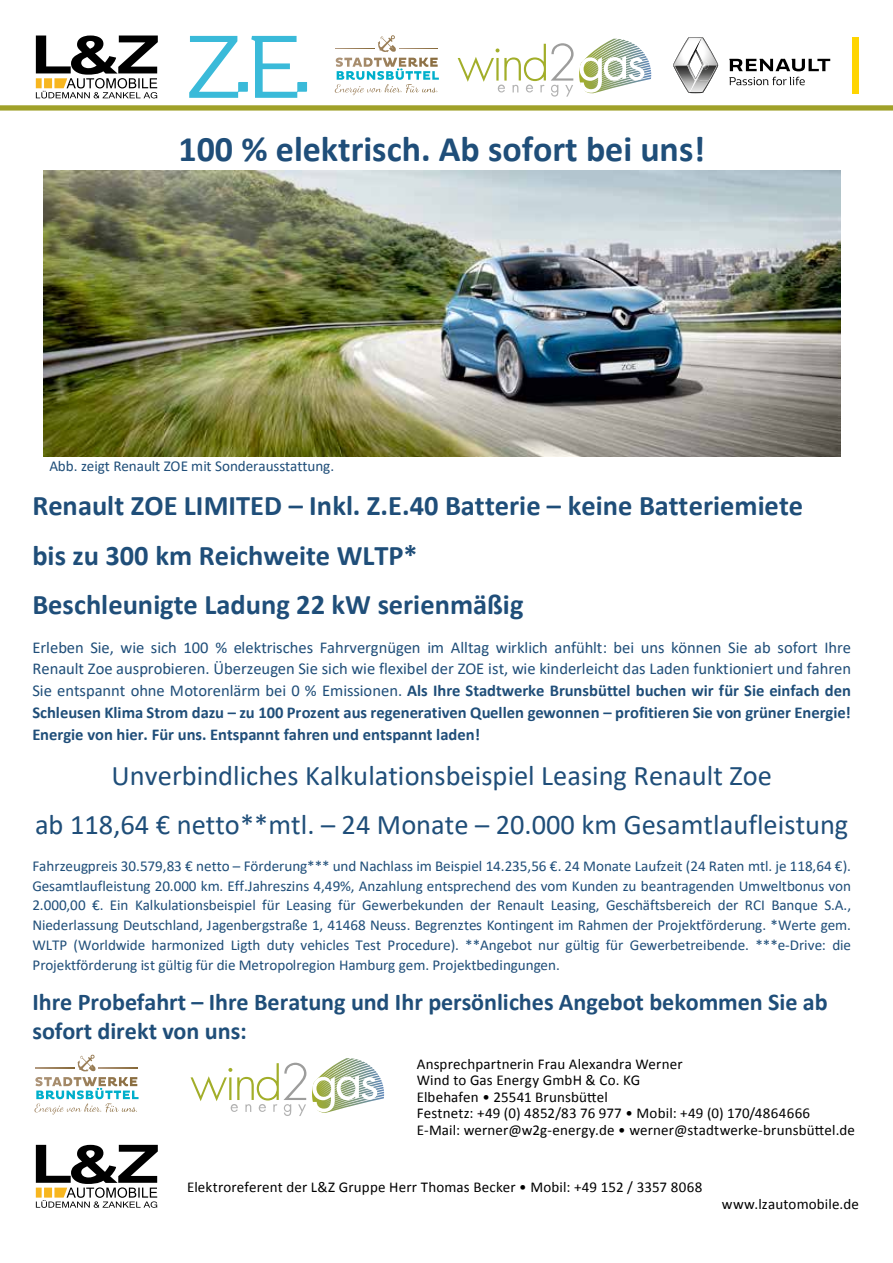
<style>
.page{position:relative;width:893px;height:1263px;background:#fff}
.page>*{position:absolute;margin:0;border:0;box-sizing:border-box;transform-origin:0 0}
.t1{font:700 36px "Calibri";color:#1f4e79}
.t2{font:700 28.5px/49.5px "Calibri";color:#1f4e79}
.t3{font:28.5px/49.7px "Calibri";color:#1f4e79;text-align:center}
.t4{font:700 24.15px/29.5px "Calibri";color:#1f4e79}
.t5{font:16.5px/21.8px "Calibri";color:#1f4e79;text-align:justify}
.t6{font:15.15px/19.8px "Calibri";color:#1f4e79;text-align:justify}
.t7{font:15px/16.5px "Calibri";letter-spacing:.01em;color:#000}
.s1{font-weight:700}
</style>
<div class="page">
<img style="left:43px;top:171px;width:797px;height:285px">
<svg style="left:36px;top:1145px;width:122px;height:63px"></svg>
<div style="left:36px;top:1187px;width:6px;height:10px;background:#f7b61f"></div>
<div style="left:44px;top:1187px;width:8px;height:10px;background:#f7b61f"></div>
<svg style="left:34px;top:1055px;width:105px;height:60px"></svg>
<svg style="left:191px;top:1063px;width:115px;height:53px"></svg>
<svg style="left:312px;top:1058px;width:72px;height:55px"></svg>
<hr style="left:0;top:106px;width:893px;height:4px;background:#a0a129">
<svg style="left:36px;top:36px;width:122px;height:62px"></svg>
<div style="left:36px;top:78px;width:6px;height:10px;background:#f7b61f"></div>
<div style="left:44px;top:78px;width:8px;height:10px;background:#f7b61f"></div>
<svg style="left:729px;top:59px;width:101px;height:12px"></svg>
<div style="left:852px;top:37px;width:6px;height:56px;background:#ffd500"></div>
<svg style="left:673px;top:37px;width:45px;height:56px"></svg>
<svg style="left:729px;top:77px;width:76px;height:8px"></svg>
<svg style="left:189px;top:36px;width:118px;height:62px"></svg>
<svg style="left:336px;top:48px;width:38px;height:1px"></svg>
<svg style="left:399px;top:48px;width:39px;height:1px"></svg>
<svg style="left:378px;top:35px;width:18px;height:17px"></svg>
<svg style="left:335px;top:58px;width:104px;height:37px"></svg>
<svg style="left:458px;top:39px;width:193px;height:58px"></svg>
<h1 class="t1" style="left:179px;top:123px;width:528px">100 % elektrisch. Ab sofort bei uns!</h1>
<p class="t6" style="left:49px;top:455px;width:286px">Abb. zeigt Renault ZOE mit Sonderausstattung.</p>
<h2 class="t2" style="left:32px;top:481px;width:772px">Renault ZOE LIMITED – Inkl. Z.E.40 Batterie – keine Batteriemiete bis zu 300 km Reichweite WLTP*<br>Beschleunigte Ladung 22 kW serienmäßig</h2>
<p class="t5" style="left:32px;top:636px;width:820px">Erleben Sie, wie sich 100 % elektrisches Fahrvergnügen im Alltag wirklich anfühlt: bei uns können Sie ab sofort Ihre Renault Zoe ausprobieren. Überzeugen Sie sich wie flexibel der ZOE ist, wie kinderleicht das Laden funktioniert und fahren Sie entspannt ohne Motorenlärm bei 0 % Emissionen. <span class="s1">Als Ihre Stadtwerke Brunsbüttel buchen wir für Sie einfach den Schleusen Klima Strom dazu – zu 100 Prozent aus regenerativen Quellen gewonnen – profitieren Sie von grüner Energie!<br>Energie von hier. Für uns. Entspannt fahren und entspannt laden!</span></p>
<h2 class="t3" style="left:35px;top:750px;width:815px">Unverbindliches Kalkulationsbeispiel Leasing Renault Zoe<br>ab 118,64 € netto**mtl. – 24 Monate – 20.000 km Gesamtlaufleistung</h2>
<p class="t6" style="left:32px;top:856px;width:820px">Fahrzeugpreis 30.579,83 € netto – Förderung*** und Nachlass im Beispiel 14.235,56 €. 24 Monate Laufzeit (24 Raten mtl. je 118,64 €).<br>Gesamtlaufleistung 20.000 km. Eff.Jahreszins 4,49%, Anzahlung entsprechend des vom Kunden zu beantragenden Umweltbonus von 2.000,00 €. Ein Kalkulationsbeispiel für Leasing für Gewerbekunden der Renault Leasing, Geschäftsbereich der RCI Banque S.A., Niederlassung Deutschland, Jagenbergstraße 1, 41468 Neuss. Begrenztes Kontingent im Rahmen der Projektförderung. *Werte gem.<br>WLTP (Worldwide harmonized Ligth duty vehicles Test Procedure). **Angebot nur gültig für Gewerbetreibende. ***e-Drive: die Projektförderung ist gültig für die Metropolregion Hamburg gem. Projektbedingungen.</p>
<h3 class="t4" style="left:32px;top:986px;width:797px">Ihre Probefahrt – Ihre Beratung und Ihr persönliches Angebot bekommen Sie ab sofort direkt von uns:</h3>
<p class="t7" style="left:417px;top:1055px;width:440px">Ansprechpartnerin Frau Alexandra Werner<br>Wind to Gas Energy GmbH &amp; Co. KG<br>Elbehafen • 25541 Brunsbüttel<br>Festnetz: +49 (0) 4852/83 76 977 • Mobil: +49 (0) 170/4864666<br>E-Mail: werner@w2g-energy.de • werner@stadtwerke-brunsbüttel.de</p>
<p class="t7" style="left:187px;top:1178px;width:517px">Elektroreferent der L&amp;Z Gruppe Herr Thomas Becker • Mobil: +49 152 / 3357 8068</p>
<p class="t7" style="left:722px;top:1195px;width:139px">www.lzautomobile.de</p>
</div>
